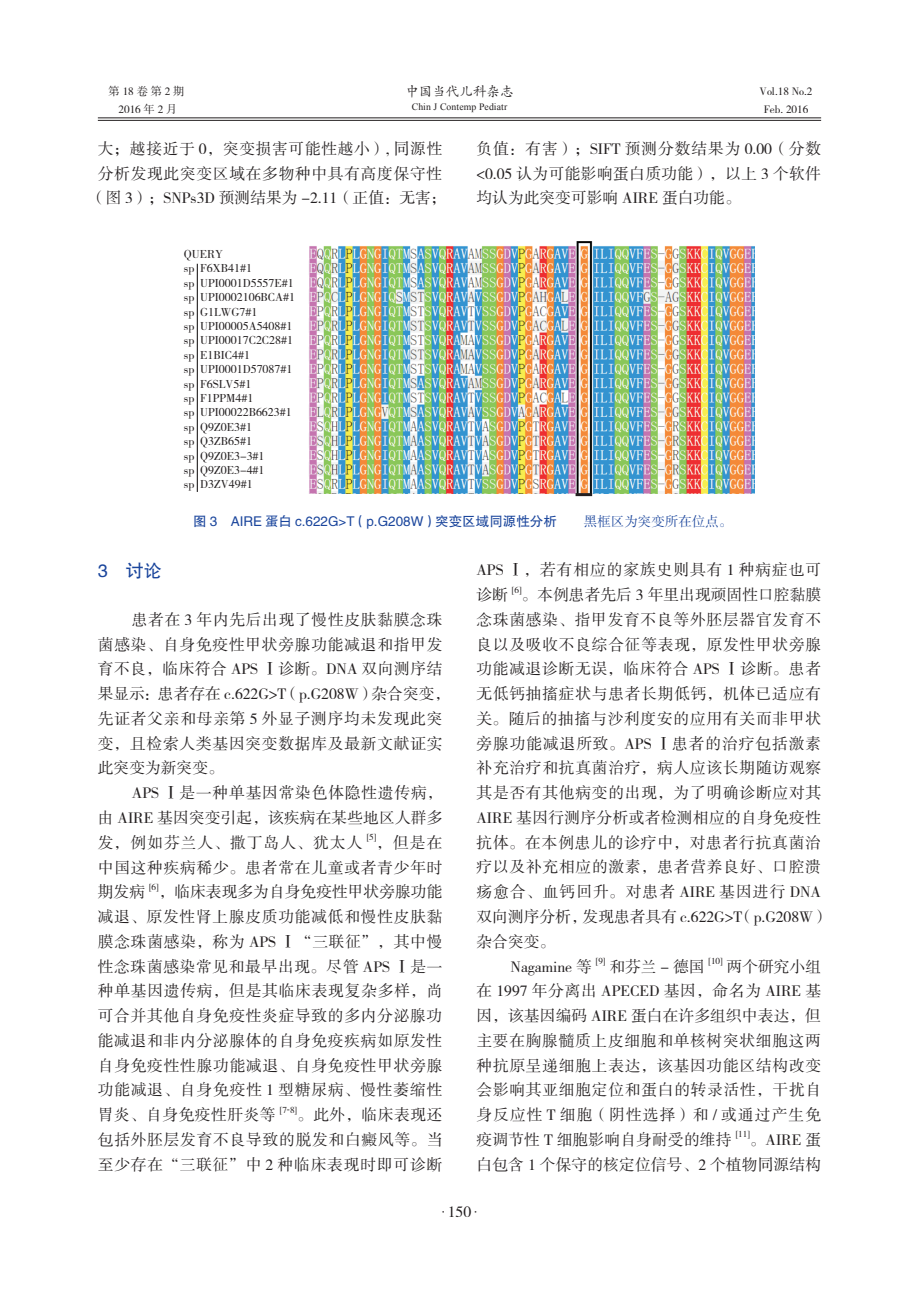
<style>
.page{position:relative;width:919px;height:1289px;background:#fff}
.page>*{position:absolute;margin:0;border:0;box-sizing:border-box;transform-origin:0 0}
.t1{font:18px "FZHTK GBK1 0";color:#1a459c}
.t2{font:15.75px/24.8px "FZSSK GBK1 0";letter-spacing:.045em;color:#231f20;text-align:justify}
.t3{font:15.75px "FZSSK GBK1 0";color:#231f20}
.t4{font:15.75px/24.8px "FZSSK GBK1 0";letter-spacing:.005em;color:#231f20;text-align:right}
.t5{font:15.75px "FZSSK GBK1 0";letter-spacing:.02em;color:#231f20}
.t6{font:15.75px "FZSSK GBK1 0";letter-spacing:.065em;color:#231f20}
.t7{font:13.5px "FZHTK GBK1 0";color:#1a459c}
.t8{font:13.5px "FZKTK GBK1 0";color:#231f20}
.t9{font:12px/14.4px "FZSSK GBK1 0";color:#231f20}
.t10{font:11.25px/18px "FZSSK GBK1 0";color:#231f20;text-align:center}
.t11{font:11.25px/18px "FZSSK GBK1 0";letter-spacing:.125em;color:#231f20;text-align:center}
.t12{font:9.75px "Times New Roman";letter-spacing:.01em;color:#231f20}
.t13{font:9.15px "FZSSK GBK1 0";color:#231f20}
.s1{font-family:"FZSSK GBK1 0"}
.s2{font-family:"Times New Roman"}
</style>
<div class="page">
<hr style="left:98px;top:118px;width:723px;height:1px;background:#231f20">
<hr style="left:98px;top:120px;width:723px;height:1px;background:#231f20">
<img style="left:309px;top:241px;width:445px;height:252px">
<hr style="left:575px;top:493px;width:17px;height:3px;background:#231f20">
<hr style="left:197px;top:264px;width:1px;height:228px;background:#231f20">
<p class="t11" style="left:109px;top:82px;width:77px">第18卷 第2期<br>2016 年 2 月</p>
<p class="t8" style="left:405px;top:84px;width:109px">中国当代儿科杂志</p>
<p class="t12" style="left:411px;top:100px;width:97px">Chin J Contemp Pediatr</p>
<p class="t10" style="left:759px;top:83px;width:54px">Vol.18 No.2<br>Feb. 2016</p>
<p class="t2" style="left:90px;top:137px;width:358px;text-align:center">大；越接近于 0，突变损害可能性越小）, 同源性分析发现此突变区域在多物种中具有高度保守性（图 3）；SNPs3D 预测结果为 -2.11（正值：无害；</p>
<p class="t2" style="left:476px;top:137px;width:346px">负值：有害）；SIFT 预测分数结果为 0.00（分数&lt;0.05 认为可能影响蛋白质功能），以上 3 个软件均认为此突变可影响 AIRE 蛋白功能。</p>
<p class="t9" style="left:184px;top:247px;width:113px">QUERY<br>sp F6XB41#1<br>sp UPI0001D5557E#1 sp UPI0002106BCA#1 sp G1LWG7#1<br>sp UPI00005A5408#1 sp UPI00017C2C28#1 sp E1BIC4#1<br>sp UPI0001D57087#1 sp F6SLV5#1<br>sp F1PPM4#1<br>sp UPI00022B6623#1 sp Q9Z0E3#1<br>sp Q3ZB65#1<br>sp Q9Z0E3-3#1<br>sp Q9Z0E3-4#1<br>sp D3ZV49#1</p>
<p class="t7" style="left:193px;top:514px;width:540px">图 3　AIRE 蛋白 c.622G&gt;T（p.G208W）突变区域同源性分析<span class="s1">　　黑框区为突变所在位点。</span></p>
<p class="t1" style="left:98px;top:561px;width:65px">3　讨论</p>
<p class="t2" style="left:98px;top:607px;width:354px;text-align:left;text-indent:34px">患者在 3 年内先后出现了慢性皮肤黏膜念珠菌感染、自身免疫性甲状旁腺功能减退和指甲发育不良，临床符合 APS Ⅰ诊断。DNA 双向测序结果显示：患者存在 c.622G&gt;T（p.G208W）杂合突变，先证者父亲和母亲第 5 外显子测序均未发现此突变，且检索人类基因突变数据库及最新文献证实此突变为新突变。</p>
<p class="t2" style="left:98px;top:781px;width:346px;text-indent:34px">APS Ⅰ是一种单基因常染色体隐性遗传病，由 AIRE 基因突变引起，该疾病在某些地区人群多发，例如芬兰人、撒丁岛人、犹太人</p>
<p class="t13" style="left:367px;top:832px;width:11px">[5]</p>
<p class="t2" style="left:98px;top:830px;width:346px;text-indent:278px">，但是在中国这种疾病稀少。患者常在儿童或者青少年时期发病</p>
<p class="t13" style="left:149px;top:881px;width:11px">[6]</p>
<p class="t2" style="left:98px;top:880px;width:346px;text-indent:61px">，临床表现多为自身免疫性甲状旁腺功能减退、原发性肾上腺皮质功能减低和慢性皮肤黏膜念珠菌感染，称为 APS Ⅰ“三联征”，其中慢性念珠菌感染常见和最早出现。尽管 APS Ⅰ是一种单基因遗传病，但是其临床表现复杂多样，尚可合并其他自身免疫性炎症导致的多内分泌腺功能减退和非内分泌腺体的自身免疫疾病如原发性自身免疫性性腺功能减退、自身免疫性甲状旁腺功能减退、自身免疫性 1 型糖尿病、慢性萎缩性胃炎、自身免疫性肝炎等</p>
<p class="t13" style="left:280px;top:1104px;width:19px">[7<span class="s2">-</span>8]</p>
<p class="t2" style="left:98px;top:1102px;width:346px;text-indent:199px">。此外，临床表现还包括外胚层发育不良导致的脱发和白癜风等。当至少存在“三联征”中 2 种临床表现时即可诊断</p>
<p class="t2" style="left:476px;top:558px;width:346px">APS Ⅰ，若有相应的家族史则具有 1 种病症也可诊断</p>
<p class="t13" style="left:512px;top:584px;width:11px">[6]</p>
<p class="t3" style="left:521px;top:586px;width:301px">。本例患者先后 3 年里出现顽固性口腔黏膜</p>
<p class="t2" style="left:476px;top:607px;width:346px">念珠菌感染、指甲发育不良等外胚层器官发育不</p>
<p class="t2" style="left:476px;top:632px;width:346px">良以及吸收不良综合征等表现，原发性甲状旁腺</p>
<p class="t2" style="left:476px;top:657px;width:346px">功能减退诊断无误，临床符合 APS Ⅰ诊断。患者</p>
<p class="t2" style="left:476px;top:682px;width:346px">无低钙抽搐症状与患者长期低钙，机体已适应有</p>
<p class="t2" style="left:476px;top:706px;width:346px">关。随后的抽搐与沙利度安的应用有关而非甲状</p>
<p class="t2" style="left:476px;top:731px;width:346px">旁腺功能减退所致。APS Ⅰ患者的治疗包括激素</p>
<p class="t2" style="left:476px;top:756px;width:346px">补充治疗和抗真菌治疗，病人应该长期随访观察</p>
<p class="t2" style="left:476px;top:781px;width:346px">其是否有其他病变的出现，为了明确诊断应对其</p>
<p class="t5" style="left:476px;top:809px;width:346px">AIRE 基因行测序分析或者检测相应的自身免疫性</p>
<p class="t2" style="left:476px;top:830px;width:346px">抗体。在本例患儿的诊疗中，对患者行抗真菌治</p>
<p class="t2" style="left:476px;top:855px;width:346px">疗以及补充相应的激素，患者营养良好、口腔溃</p>
<p class="t6" style="left:476px;top:883px;width:346px">疡愈合、血钙回升。对患者 AIRE 基因进行 DNA</p>
<p class="t3" style="left:476px;top:908px;width:354px">双向测序分析，发现患者具有 c.622G&gt;T（p.G208W）</p>
<p class="t2" style="left:476px;top:929px;width:80px">杂合突变。</p>
<p class="t3" style="left:510px;top:957px;width:83px">Nagamine 等</p>
<p class="t13" style="left:596px;top:955px;width:11px">[9]</p>
<p class="t2" style="left:609px;top:954px;width:97px">和芬兰 - 德国</p>
<p class="t13" style="left:708px;top:955px;width:16px">[10]</p>
<p class="t2" style="left:476px;top:954px;width:346px;text-indent:250px">两个研究小组在 1997 年分离出 APECED 基因，命名为 AIRE 基因，该基因编码 AIRE 蛋白在许多组织中表达，但主要在胸腺髓质上皮细胞和单核树突状细胞这两种抗原呈递细胞上表达，该基因功能区结构改变会影响其亚细胞定位和蛋白的转录活性，干扰自身反应性 T 细胞（阴性选择）和 / 或通过产生免疫调节性 T 细胞影响自身耐受的维持</p>
<p class="t13" style="left:735px;top:1129px;width:16px">[11]</p>
<p class="t4" style="left:476px;top:1127px;width:346px">。AIRE 蛋<br>白包含 1 个保守的核定位信号、2 个植物同源结构</p>
<p class="t2" style="left:438px;top:1200px;width:43px"><sup>·</sup>150<sup>·</sup></p>
</div>
